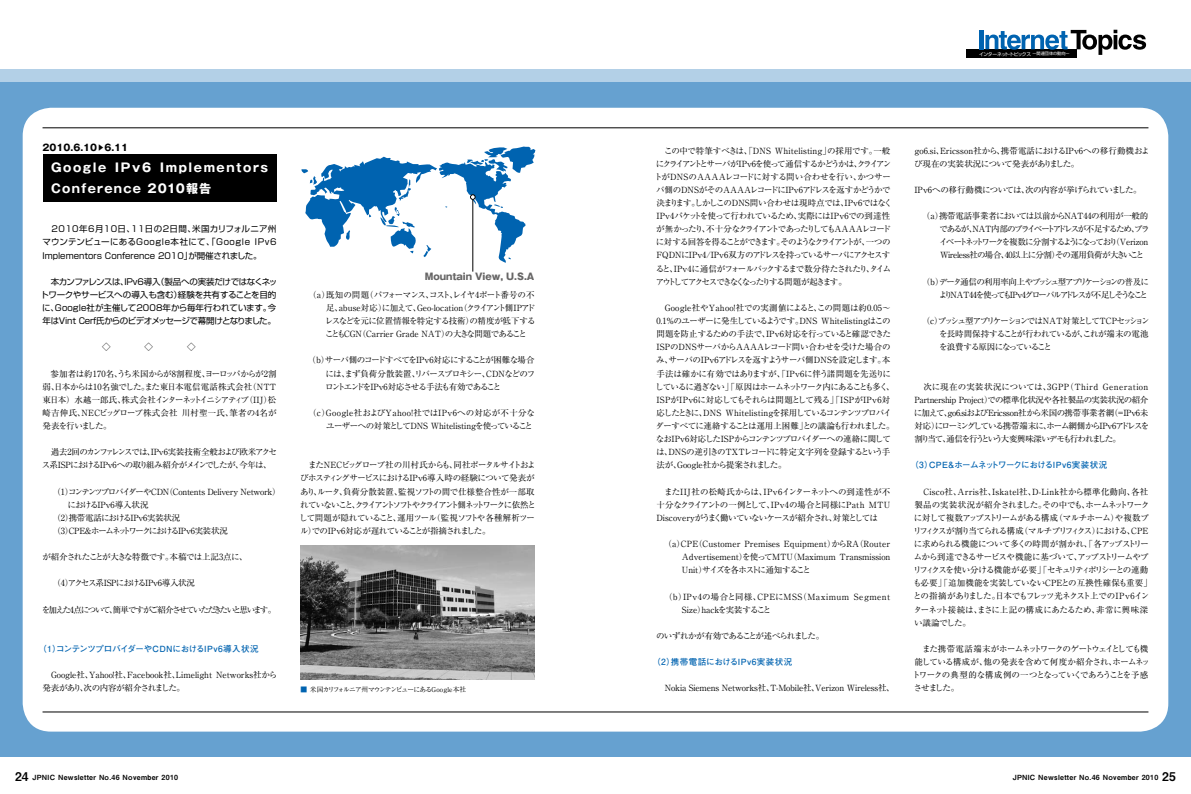
<style>
.page{position:relative;width:1191px;height:794px;background:#fff}
.page>*{position:absolute;margin:0;border:0;box-sizing:border-box;transform-origin:0 0}
.t1{font:700 12px/21.1px "Gothic MB101 Pro";letter-spacing:.13em;color:#fff}
.t2{font:800 9.2px "Gothic MB101 Pro";letter-spacing:-.005em;color:#666565}
.t3{font:700 9.2px "Gothic MB101 Pro";color:#000}
.t4{font:8.5px/13.1px "Ryumin Pro";letter-spacing:-.06em;color:#000;text-align:justify}
.t5{font:8.5px/13.1px "Ryumin Pro";letter-spacing:-.085em;color:#000}
.t6{font:8.5px/13.1px "Shin Go Pro";letter-spacing:-.015em;color:#000;text-align:justify}
.t7{font:8.5px/13.1px "Ryumin Pro";letter-spacing:-.09em;color:#000}
.t8{font:8.5px/13.1px "Ryumin Pro";letter-spacing:-.01em;color:#000;text-align:right}
.t9{font:8.5px/13.1px "Ryumin Pro";letter-spacing:-.15em;color:#000;text-align:right}
.t10{font:8.5px/13.1px "Ryumin Pro";letter-spacing:-.005em;color:#000}
.t11{font:8.5px/13.1px "Ryumin Pro";color:#000}
.t12{font:8.5px/13.1px "Ryumin Pro";letter-spacing:.05em;color:#000}
.t13{font:8.5px "Ryumin Pro";letter-spacing:-.02em;color:#000}
.t14{font:8.5px "Ryumin Pro";letter-spacing:-.035em;color:#000}
.t15{font:8.5px "Ryumin Pro";letter-spacing:-.03em;color:#000}
.t16{font:8.5px "Ryumin Pro";letter-spacing:-.165em;color:#000}
.t17{font:700 8.5px "Futo Go B101 Pro";letter-spacing:-.035em;color:#0063b0}
.t18{font:8.5px "Ryumin Pro";letter-spacing:-.13em;color:#000}
.t19{font:700 8.5px "Futo Go B101 Pro";letter-spacing:-.055em;color:#0063b0}
.t20{font:8.5px "Ryumin Pro";letter-spacing:-.095em;color:#000}
.t21{font:700 8.5px "Futo Go B101 Pro";letter-spacing:.05em;color:#0063b0}
.t22{font:7.1px "Midashi Go Pro MB31";letter-spacing:.04em;color:#000}
.t23{font:700 7.1px "Gothic MB101 Pro";color:#000}
.t24{font:6.7px "Ryumin Pro";letter-spacing:-.095em;color:#000}
.t25{font:4.8px "Shin Go Pro Regular 90 pv RKSJ H";letter-spacing:-.08em;color:#fff}
.s1{font-size:4.1px}
.s2{color:#0063b0}
.s3{font-size:12px}
</style>
<div class="page">
<div style="left:0;top:69px;width:595px;height:688px;background:#66a1d0"></div>
<div style="left:0;top:69px;width:595px;height:13px;background:#b3d0e7"></div>
<div style="left:23px;top:108px;width:572px;height:623px;background:#fff"></div>
<hr style="left:43px;top:128px;width:552px;height:1px;background:#000">
<hr style="left:43px;top:711px;width:552px;height:1px;background:#000">
<div style="left:595px;top:82px;width:596px;height:675px;background:#66a1d0"></div>
<div style="left:595px;top:69px;width:596px;height:13px;background:#b3d0e7"></div>
<svg style="left:595px;top:108px;width:573px;height:623px"></svg>
<hr style="left:595px;top:128px;width:553px;height:1px;background:#000">
<hr style="left:595px;top:711px;width:553px;height:1px;background:#000">
<div style="left:966px;top:49px;width:110px;height:9px;background:#000"></div>
<hr style="left:979px;top:30px;width:4px;height:19px;background:#0063b0">
<svg style="left:985px;top:30px;width:161px;height:25px"></svg>
<div style="left:43px;top:154px;width:234px;height:48px;background:#000"></div>
<hr style="left:472px;top:199px;width:1px;height:73px;background:#000">
<svg style="left:301px;top:147px;width:234px;height:116px;background:#afcee6"></svg>
<img style="left:300px;top:546px;width:234px;height:133px">
<p class="t25" style="left:979px;top:50px;width:92px">インターネット・トピックス <span class="s1">～関連団体の動向～</span></p>
<p class="t3" style="left:43px;top:140px;width:56px">2010.6.10</p>
<p class="t23" style="left:107px;top:144px;width:9px;rotate:90deg">▲</p>
<p class="t3" style="left:104px;top:140px;width:25px">6.11</p>
<h1 class="t1" style="left:51px;top:156px;width:218px">Google IPv6 Implementors<br>Conference 2010報告</h1>
<p class="t6" style="left:42px;top:221px;width:235px">　2010年6月10日、11日の2日間、米国カリフォルニア州マウンテンビューにあるGoogle本社にて、「Google IPv6<br>Implementors Conference 2010」が開催されました。</p>
<p class="t6" style="left:41px;top:274px;width:238px">　本カンファレンスは、IPv6導入（製品への実装だけではなくネットワークやサービスへの導入も含む）経験を共有することを目的に、Google社が主催して2008年から毎年行われています。今年はVint Cerf氏からのビデオメッセージで幕開けとなりました。</p>
<p class="t4" style="left:43px;top:366px;width:236px">　参加者は約170名、うち米国からが8割程度、ヨーロッパからが2割弱、日本からは10名強でした。また東日本電信電話株式会社（NTT東日本）水越一郎氏、株式会社インターネットイニシアティブ（IIJ）松崎吉伸氏、NECビッグローブ株式会社 川村聖一氏、筆者の4名が発表を行いました。</p>
<p class="t4" style="left:42px;top:445px;width:237px">　過去2回のカンファレンスでは、IPv6実装技術全般および欧米アクセス系ISPにおけるIPv6への取り組み紹介がメインでしたが、今年は、</p>
<p class="t14" style="left:52px;top:485px;width:230px">（1）コンテンツプロバイダーやCDN（Contents Delivery Network）</p>
<p class="t8" style="left:67px;top:497px;width:83px">におけるIPv6導入状況</p>
<p class="t15" style="left:52px;top:511px;width:129px">（2）携帯電話におけるIPv6実装状況</p>
<p class="t18" style="left:52px;top:524px;width:177px">（3）CPE&amp;ホームネットワークにおけるIPv6実装状況</p>
<p class="t4" style="left:42px;top:550px;width:207px">が紹介されたことが大きな特徴です。本稿では上記3点に、</p>
<p class="t15" style="left:52px;top:576px;width:144px">（4）アクセス系ISPにおけるIPv6導入状況</p>
<p class="t16" style="left:42px;top:603px;width:236px">を加えた4点について、簡単ですがご紹介させていただきたいと思います。</p>
<p class="t17" style="left:38px;top:642px;width:222px">（1）コンテンツプロバイダーやCDNにおけるIPv6導入状況</p>
<p class="t10" style="left:43px;top:668px;width:236px">　Google社、Yahoo!社、Facebook社、Limelight Networks社から発表があり、次の内容が紹介されました。</p>
<p class="t5" style="left:654px;top:143px;width:240px">　この中で特筆すべきは、「DNS Whitelisting」の採用です。一般にクライアントとサーバがIPv6を使って通信するかどうかは、クライアントがDNSのAAAAレコードに対する問い合わせを行い、かつサーバ側のDNSがそのAAAAレコードにIPv6アドレスを返すかどうかで決まります。しかしこのDNS問い合わせは現時点では、IPv6ではなくIPv4パケットを使って行われているため、実際にはIPv6での到達性が無かったり、不十分なクライアントであったりしてもAAAAレコードに対する回答を得ることができます。そのようなクライアントが、一つのFQDNにIPv4/IPv6双方のアドレスを持っているサーバにアクセスすると、IPv4に通信がフォールバックするまで数分待たされたり、タイムアウトしてアクセスできなくなったりする問題が起きます。</p>
<p class="t4" style="left:655px;top:301px;width:241px;text-align:left">　Google社やYahoo!社での実測値によると、この問題は約0.05〜0.1%のユーザーに発生しているようです。DNS Whitelistingはこの問題を防止するための手法で、IPv6対応を行っていると確認できたISPのDNSサーバからAAAAレコード問い合わせを受けた場合のみ、サーバのIPv6アドレスを返すようサーバ側DNSを設定します。本手法は確かに有効ではありますが、「IPv6に伴う諸問題を先送りにしているに過ぎない」「原因はホームネットワーク内にあることも多く、ISPがIPv6に対応してもそれらは問題として残る」「ISPがIPv6対応したときに、DNS Whitelistingを採用しているコンテンツプロバイダーすべてに連絡することは運用上困難」との議論も行われました。なおIPv6対応したISPからコンテンツプロバイダーへの連絡に関しては、DNSの逆引きのTXTレコードに特定文字列を登録するという手法が、Google社から提案されました。</p>
<p class="t4" style="left:656px;top:484px;width:235px">　またIIJ社の松崎氏からは、IPv6インターネットへの到達性が不十分なクライアントの一例として、IPv4の場合と同様にPath MTU Discoveryがうまく働いていないケースが紹介され、対策としては</p>
<p class="t4" style="left:682px;top:537px;width:210px;text-indent:-23px">　（a）CPE（Customer Premises Equipment）からRA（Router Advertisement）を使ってMTU（Maximum Transmission Unit）サイズを各ホストに通知すること</p>
<p class="t12" style="left:682px;top:589px;width:210px;text-indent:-23px">　（b）IPv4の場合と同様、CPEにMSS（Maximum Segment<br>Size）hackを実装すること</p>
<p class="t20" style="left:656px;top:629px;width:170px">のいずれかが有効であることが述べられました。</p>
<p class="t21" style="left:652px;top:655px;width:142px">（2）携帯電話におけるIPv6実装状況</p>
<p class="t13" style="left:656px;top:681px;width:240px">　Nokia Siemens Networks社、T-Mobile社、Verizon Wireless社、</p>
<p class="t11" style="left:914px;top:143px;width:237px">go6.si、Ericsson社から、携帯電話におけるIPv6への移行動機および現在の実装状況について発表がありました。</p>
<p class="t4" style="left:914px;top:182px;width:229px">IPv6への移行動機については、次の内容が挙げられていました。</p>
<p class="t5" style="left:939px;top:209px;width:212px;text-indent:-22px">　（a）携帯電話事業者においては以前からNAT44の利用が一般的であるが、NAT内部のプライベートアドレスが不足するため、プライベートネットワークを複数に分割するようになっており（Verizon Wireless社の場合、40以上に分割）その運用負荷が大きいこと</p>
<p class="t9" style="left:917px;top:274px;width:233px">　（b）データ通信の利用率向上やプッシュ型アプリケーションの普及によりNAT44を使ってもIPv4グローバルアドレスが不足しそうなこと</p>
<p class="t4" style="left:939px;top:314px;width:212px;text-indent:-22px">　（c）プッシュ型アプリケーションではNAT対策としてTCPセッションを長時間保持することが行われているが、これが端末の電池を浪費する原因になっていること</p>
<p class="t4" style="left:914px;top:379px;width:237px">　次に現在の実装状況については、3GPP（Third Generation Partnership Project）での標準化状況や各社製品の実装状況の紹介に加えて、go6.siおよびEricsson社から米国の携帯事業者網（=IPv6未対応）にローミングしている携帯端末に、ホーム網側からIPv6アドレスを割り当て、通信を行うという大変興味深いデモも行われました。</p>
<p class="t19" style="left:910px;top:458px;width:199px">（3）CPE＆ホームネットワークにおけるIPv6実装状況</p>
<p class="t4" style="left:913px;top:484px;width:240px;text-align:left">　Cisco社、Arris社、Iskatel社、D-Link社から標準化動向、各社製品の実装状況が紹介されました。その中でも、ホームネットワークに対して複数アップストリームがある構成（マルチホーム）や複数プリフィクスが割り当てられる構成（マルチプリフィクス）における、CPEに求められる機能について多くの時間が割かれ、「各アップストリームから到達できるサービスや機能に基づいて、アップストリームやプリフィクスを使い分ける機能が必要」「セキュリティポリシーとの連動も必要」「追加機能を実装していないCPEとの互換性確保も重要」との指摘がありました。日本でもフレッツ光ネクスト上でのIPv6インターネット接続は、まさに上記の構成にあたるため、非常に興味深い議論でした。</p>
<p class="t4" style="left:912px;top:641px;width:239px;text-align:left;text-indent:10px">また携帯電話端末がホームネットワークのゲートウェイとしても機能している構成が、他の発表を含めて何度か紹介され、ホームネットワークの典型的な構成例の一つとなっていくであろうことを予感</p>
<p class="t2" style="left:425px;top:268px;width:111px">Mountain View, U.S.A</p>
<p class="t4" style="left:325px;top:287px;width:212px;text-indent:-21px">　（a）既知の問題（パフォーマンス、コスト、レイヤ4ポート番号の不足、abuse対応）に加えて、Geo-location（クライアント側IPアドレスなどを元に位置情報を特定する技術）の精度が低下することもCGN（Carrier Grade NAT）の大きな問題であること</p>
<p class="t4" style="left:325px;top:353px;width:212px;text-indent:-22px">　（b）サーバ側のコードすべてをIPv6対応にすることが困難な場合には、まず負荷分散装置、リバースプロキシー、CDNなどのフロントエンドをIPv6対応させる手法も有効であること</p>
<p class="t8" style="left:303px;top:405px;width:233px">　（c）Google社およびYahoo!社ではIPv6への対応が不十分なユーザーへの対策としてDNS Whitelistingを使っていること</p>
<p class="t7" style="left:299px;top:458px;width:238px">　またNECビッグローブ社の川村氏からも、同社ポータルサイトおよびホスティングサービスにおけるIPv6導入時の経験について発表があり、ルータ、負荷分散装置、監視ソフトの間で仕様整合性が一部取れていないこと、クライアントソフトやクライアント側ネットワークに依然として問題が隠れていること、運用ツール（監視ソフトや各種解析ツール）でのIPv6対応が遅れていることが指摘されました。</p>
<p class="t24" style="left:300px;top:684px;width:167px"><span class="s2">■</span> 米国カリフォルニア州マウンテンビューにあるGoogle本社</p>
<p class="t4" style="left:913px;top:681px;width:47px">させました。</p>
<p class="t22" style="left:15px;top:772px;width:164px"><span class="s3">24</span> JPNIC Newsletter No.46 November 2010</p>
<p class="t22" style="left:1012px;top:772px;width:164px">JPNIC Newsletter No.46 November 2010 <span class="s3">25</span></p>
</div>
